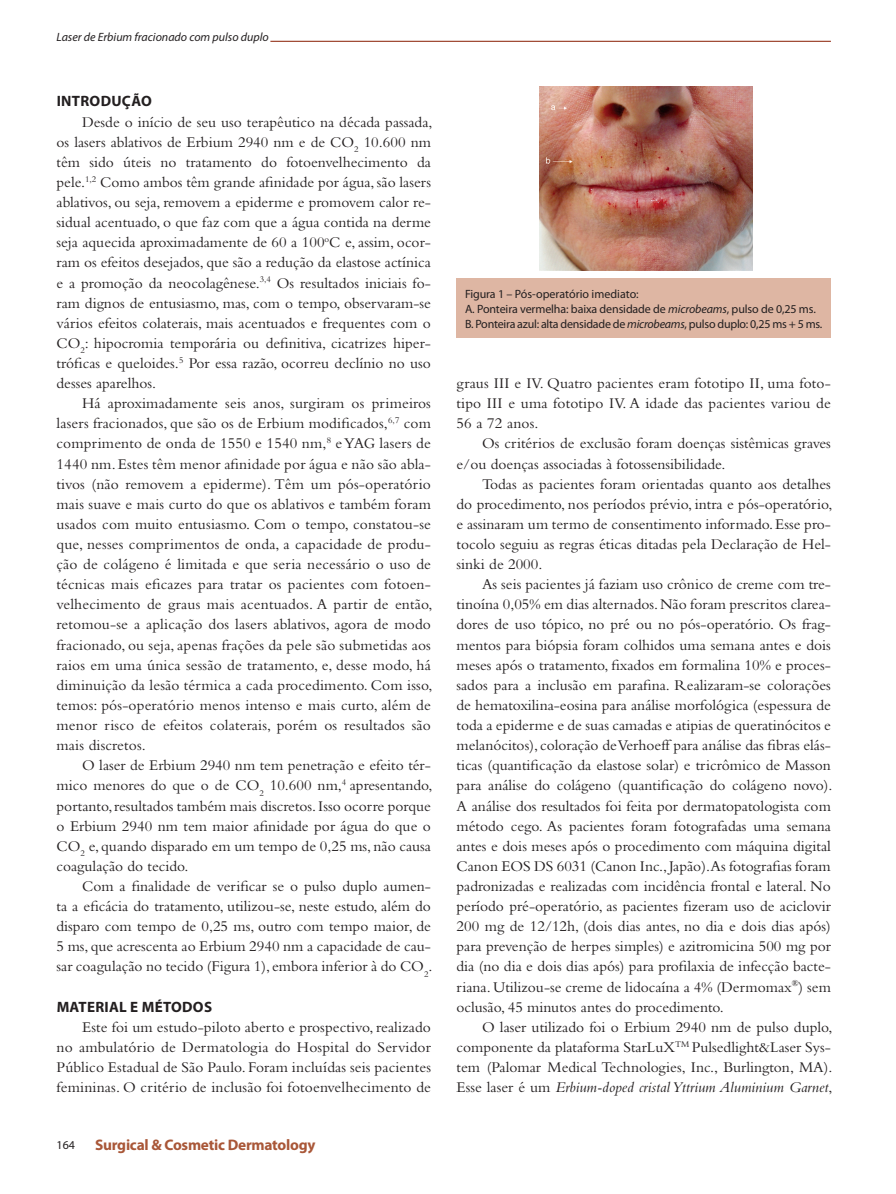
<style>
.page{position:relative;width:896px;height:1194px;background:#fff}
.page>*{position:absolute;margin:0;border:0;box-sizing:border-box;transform-origin:0 0}
.t1{font:15.45px/20.1px "Bembo";color:#231f20;text-align:justify}
.t2{font:700 15.3px "Myriad Pro";letter-spacing:-.015em;color:#a95738}
.t3{font:700 15px "Myriad Pro";letter-spacing:.02em;color:#231f20}
.t4{font:12px/15px "Myriad Pro";letter-spacing:-.01em;color:#231f20}
.t5{font:italic 12px "Myriad Pro";color:#231f20}
.s1{font-style:italic}
</style>
<div class="page">
<hr style="left:270px;top:41px;width:560px;height:1px;background:#891c02">
<div style="left:456px;top:278px;width:374px;height:59px;background:#deb6a3"></div>
<img style="left:539px;top:86px;width:213px;height:184px">
<p class="t5" style="left:56px;top:29px;width:214px">Laser de Erbium fracionado com pulso duplo</p>
<p class="t3" style="left:57px;top:92px;width:96px">INTRODUÇÃO</p>
<p class="t1" style="left:57px;top:111px;width:377px;text-indent:26px">Desde o início de seu uso terapêutico na década passada, os lasers ablativos de Erbium 2940 nm e de CO<sub>2</sub> 10.600 nm têm sido úteis no tratamento do fotoenvelhecimento da pele.<sup>1,2</sup> Como ambos têm grande afinidade por água, são lasers ablativos, ou seja, removem a epiderme e promovem calor re&shy;sidual acentuado, o que faz com que a água contida na derme seja aquecida aproximadamente de 60 a 100<sup>o</sup>C e, assim, ocor&shy;ram os efeitos desejados, que são a redução da elastose actínica e a promoção da neocolagênese.<sup>3,4</sup> Os resultados iniciais fo&shy;ram dignos de entusiasmo, mas, com o tempo, observaram-se vários efeitos colaterais, mais acentuados e frequentes com o CO<sub>2</sub>: hipocromia temporária ou definitiva, cicatrizes hiper&shy;tróficas e queloides.<sup>5</sup> Por essa razão, ocorreu declínio no uso desses aparelhos.</p>
<p class="t1" style="left:57px;top:393px;width:377px;text-indent:26px">Há aproximadamente seis anos, surgiram os primeiros lasers fracionados, que são os de Erbium modificados,<sup>6,7</sup> com comprimento de onda de 1550 e 1540 nm,<sup>8</sup> e YAG lasers de 1440 nm. Estes têm menor afinidade por água e não são abla&shy;tivos (não removem a epiderme). Têm um pós-operatório mais suave e mais curto do que os ablativos e também foram usados com muito entusiasmo. Com o tempo, constatou-se que, nesses comprimentos de onda, a capacidade de produ&shy;ção de colágeno é limitada e que seria necessário o uso de técnicas mais eficazes para tratar os pacientes com fotoen&shy;velhecimento de graus mais acentuados. A partir de então, retomou-se a aplicação dos lasers ablativos, agora de modo fracionado, ou seja, apenas frações da pele são submetidas aos raios em uma única sessão de tratamento, e, desse modo, há diminuição da lesão térmica a cada procedimento. Com isso, temos: pós-operatório menos intenso e mais curto, além de menor risco de efeitos colaterais, porém os resultados são mais discretos.</p>
<p class="t1" style="left:57px;top:755px;width:377px;text-indent:26px">O laser de Erbium 2940 nm tem penetração e efeito tér&shy;mico menores do que o de CO<sub>2</sub> 10.600 nm,<sup>4</sup> apresentando, portanto, resultados também mais discretos. Isso ocorre porque o Erbium 2940 nm tem maior afinidade por água do que o CO<sub>2</sub> e, quando disparado em um tempo de 0,25 ms, não causa coagulação do tecido.</p>
<p class="t1" style="left:57px;top:875px;width:377px;text-indent:26px">Com a finalidade de verificar se o pulso duplo aumen&shy;ta a eficácia do tratamento, utilizou-se, neste estudo, além do disparo com tempo de 0,25 ms, outro com tempo maior, de 5 ms, que acrescenta ao Erbium 2940 nm a capacidade de cau&shy;sar coagulação no tecido (Figura 1), embora inferior à do CO<sub>2</sub>.</p>
<p class="t3" style="left:57px;top:996px;width:157px">MATERIAL E MÉTODOS</p>
<p class="t1" style="left:57px;top:1016px;width:376px;text-indent:26px">Este foi um estudo-piloto aberto e prospectivo, realizado no ambulatório de Dermatologia do Hospital do Servidor Público Estadual de São Paulo. Foram incluídas seis pacientes femininas. O critério de inclusão foi fotoenvelhecimento de</p>
<p class="t4" style="left:57px;top:1136px;width:20px">164</p>
<p class="t2" style="left:95px;top:1133px;width:222px">Surgical &amp; Cosmetic Dermatology</p>
<p class="t4" style="left:465px;top:286px;width:359px">Figura 1 – Pós-operatório imediato:<br>A. Ponteira vermelha: baixa densidade de <span class="s1">microbeams</span>, pulso de 0,25 ms.<br>B. Ponteira azul: alta densidade de <span class="s1">microbeams</span>, pulso duplo: 0,25 ms + 5 ms.</p>
<p class="t1" style="left:456px;top:373px;width:376px">graus III e IV. Quatro pacientes eram fototipo II, uma foto&shy;tipo III e uma fototipo IV. A idade das pacientes variou de 56 a 72 anos.</p>
<p class="t1" style="left:456px;top:433px;width:376px;text-indent:26px">Os critérios de exclusão foram doenças sistêmicas graves e/ou doenças associadas à fotossensibilidade.</p>
<p class="t1" style="left:456px;top:473px;width:377px;text-indent:26px">Todas as pacientes foram orientadas quanto aos detalhes do procedimento, nos períodos prévio, intra e pós-operatório, e assinaram um termo de consentimento informado. Esse pro&shy;tocolo seguiu as regras éticas ditadas pela Declaração de Hel&shy;sinki de 2000.</p>
<p class="t1" style="left:456px;top:574px;width:377px;text-indent:26px">As seis pacientes já faziam uso crônico de creme com tre&shy;tinoína 0,05% em dias alternados. Não foram prescritos clarea&shy;dores de uso tópico, no pré ou no pós-operatório. Os frag&shy;mentos para biópsia foram colhidos uma semana antes e dois meses após o tratamento, fixados em formalina 10% e proces&shy;sados para a inclusão em parafina. Realizaram-se colorações de hematoxilina-eosina para análise morfológica (espessura de toda a epiderme e de suas camadas e atipias de queratinócitos e melanócitos), coloração de Verhoeff para análise das fibras elás&shy;ticas (quantificação da elastose solar) e tricrômico de Masson para análise do colágeno (quantificação do colágeno novo).<br>A análise dos resultados foi feita por dermatopatologista com método cego. As pacientes foram fotografadas uma semana antes e dois meses após o procedimento com máquina digital Canon EOS DS 6031 (Canon Inc., Japão).As fotografias foram padronizadas e realizadas com incidência frontal e lateral. No período pré-operatório, as pacientes fizeram uso de aciclovir 200 mg de 12/12h, (dois dias antes, no dia e dois dias após) para prevenção de herpes simples) e azitromicina 500 mg por dia (no dia e dois dias após) para profilaxia de infecção bacte&shy;riana. Utilizou-se creme de lidocaína a 4% (Dermomax<sup>®</sup>) sem oclusão, 45 minutos antes do procedimento.</p>
<p class="t1" style="left:456px;top:1016px;width:377px;text-indent:26px">O laser utilizado foi o Erbium 2940 nm de pulso duplo, componente da plataforma StarLuX<sup>TM</sup> Pulsedlight&amp;Laser Sys&shy;tem (Palomar Medical Technologies, Inc., Burlington, MA).<br>Esse laser é um <span class="s1">Erbium-doped cristal Yttrium Aluminium Garnet</span>,</p>
</div>
